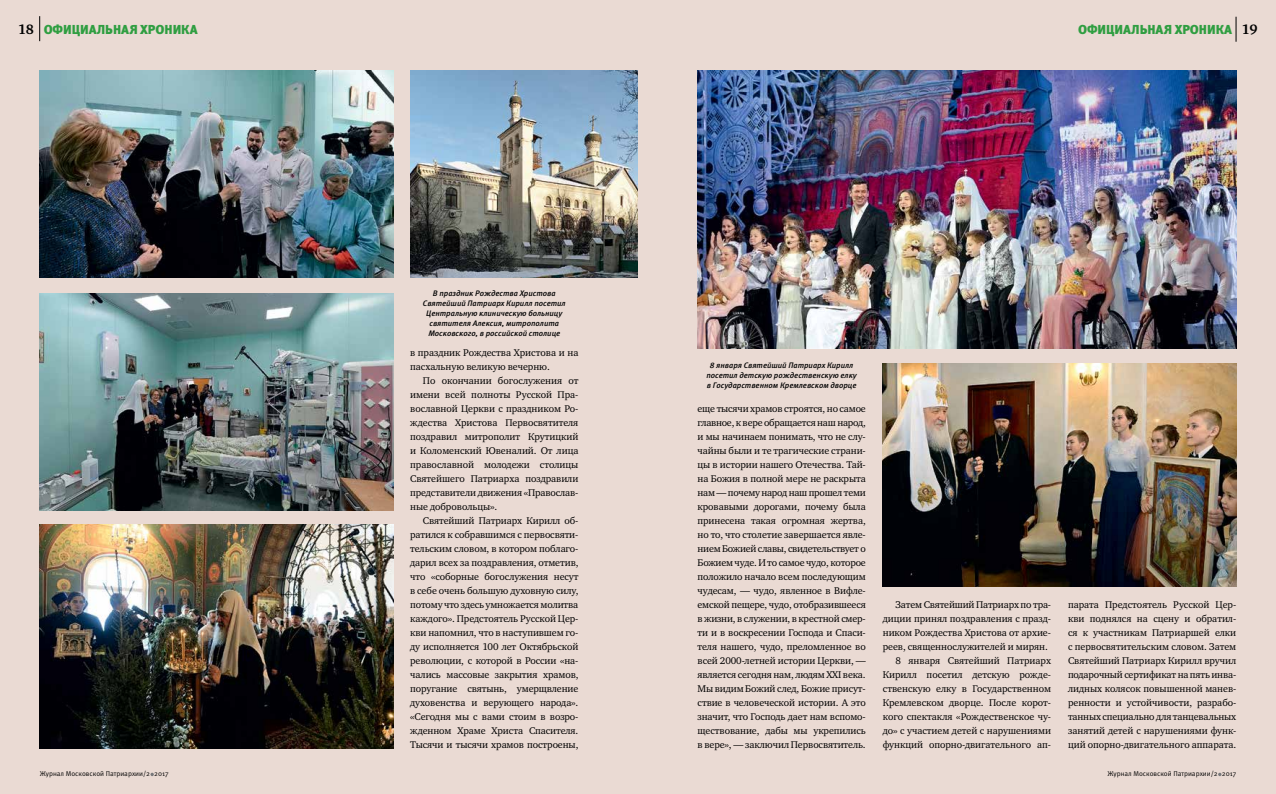
<style>
.page{position:relative;width:1276px;height:794px;background:#eadad3}
.page>*{position:absolute;margin:0;border:0;box-sizing:border-box;transform-origin:0 0}
.t1{font:900 13px "Meta Pro";letter-spacing:-.005em;color:#2f9e41}
.t2{font:10px/14px "Charter ITC";letter-spacing:-.005em;color:#000;text-align:justify}
.t3{font:italic 500 8px/10px "Meta Pro";letter-spacing:-.005em;color:#000;text-align:center}
.t4{font:7px "Meta Pro";color:#000}
.s1{font-family:"Charter ITC";font-weight:700;font-size:14px;color:#000}
</style>
<div class="page">
<svg style="left:1235px;top:17px;width:1px;height:25px"></svg>
<svg style="left:150px;top:772px;width:4px;height:4px"></svg>
<svg style="left:39px;top:16px;width:1px;height:25px"></svg>
<img style="left:697px;top:70px;width:539px;height:278px">
<img style="left:40px;top:293px;width:353px;height:217px">
<img style="left:883px;top:363px;width:353px;height:224px">
<img style="left:410px;top:70px;width:228px;height:208px">
<img style="left:40px;top:70px;width:353px;height:208px">
<img style="left:39px;top:524px;width:354px;height:224px">
<h1 class="t1" style="left:18px;top:21px;width:181px"><span class="s1">18</span> ОФИЦИАЛЬНАЯ ХРОНИКА</h1>
<p class="t4" style="left:40px;top:769px;width:130px">Журнал Московской Патриархии/2 2017</p>
<p class="t3" style="left:423px;top:288px;width:144px">В праздник Рождества Христова Святейший Патриарх Кирилл посетил Центральную клиническую больницу святителя Алексия, митрополита Московского, в российской столице</p>
<p class="t2" style="left:410px;top:345px;width:170px">в праздник Рождества Христова и на пасхальную великую вечерню.</p>
<p class="t2" style="left:410px;top:373px;width:170px;text-indent:13px">По окончании богослужения от имени всей полноты Русской Пра&shy;вославной Церкви с праздником Ро&shy;ждества Христова Первосвятителя поздравил митрополит Крутицкий и Коломенский Ювеналий. От лица православной молодежи столицы Святейшего Патриарха поздравили представители движения «Православ&shy;ные добровольцы».</p>
<p class="t2" style="left:410px;top:513px;width:170px;text-indent:13px">Святейший Патриарх Кирилл об&shy;ратился к собравшимся с первосвяти&shy;тельским словом, в котором поблаго&shy;дарил всех за поздравления, отметив, что «соборные богослужения несут в себе очень большую духовную силу, потому что здесь умножается молитва каждого». Предстоятель Русской Цер&shy;кви напомнил, что в наступившем го&shy;ду исполняется 100 лет Октябрьской революции, с которой в России «на&shy;чались массовые закрытия храмов, поругание святынь, умерщвление духовенства и верующего народа». «Сегодня мы с вами стоим в возро&shy;жденном Храме Христа Спасителя.<br>Тысячи и тысячи храмов построены,</p>
<h1 class="t1" style="left:1078px;top:21px;width:181px">ОФИЦИАЛЬНАЯ ХРОНИКА <span class="s1">19</span></h1>
<p class="t3" style="left:706px;top:360px;width:152px">8 января Святейший Патриарх Кирилл посетил детскую рождественскую елку в Государственном Кремлевском дворце</p>
<p class="t2" style="left:697px;top:401px;width:170px">еще тысячи храмов строятся, но самое главное, к вере обращается наш народ, и мы начинаем понимать, что не слу&shy;чайны были и те трагические страни&shy;цы в истории нашего Отечества. Тай&shy;на Божия в полной мере не раскрыта нам — почему народ наш прошел теми кровавыми дорогами, почему была принесена такая огромная жертва, но то, что столетие завершается явле&shy;нием Божией славы, свидетельствует о Божием чуде. И то самое чудо, которое положило начало всем последующим чудесам, — чудо, явленное в Вифле&shy;емской пещере, чудо, отобразившееся в жизни, в служении, в крестной смер&shy;ти и в воскресении Господа и Спаси&shy;теля нашего, чудо, преломленное во всей 2000-летней истории Церкви, — является сегодня нам, людям XXI века.<br>Мы видим Божий след, Божие присут&shy;ствие в человеческой истории. А это значит, что Господь дает нам вспомо&shy;ществование, дабы мы укрепились в вере», — заключил Первосвятитель.</p>
<p class="t2" style="left:895px;top:597px;width:157px">Затем Святейший Патриарх по тра-</p>
<p class="t2" style="left:883px;top:611px;width:170px">диции принял поздравления с празд-</p>
<p class="t2" style="left:883px;top:625px;width:170px">ником Рождества Христова от архие-</p>
<p class="t2" style="left:883px;top:639px;width:167px">реев, священнослужителей и мирян.</p>
<p class="t2" style="left:895px;top:653px;width:157px">8 января Святейший Патриарх</p>
<p class="t2" style="left:883px;top:667px;width:170px">Кирилл посетил детскую рожде-</p>
<p class="t2" style="left:883px;top:681px;width:170px">ственскую елку в Государственном</p>
<p class="t2" style="left:883px;top:695px;width:170px">Кремлевском дворце. После корот-</p>
<p class="t2" style="left:883px;top:709px;width:170px">кого спектакля «Рождественское чу-</p>
<p class="t2" style="left:883px;top:723px;width:170px">до» с участием детей с нарушениями</p>
<p class="t2" style="left:883px;top:737px;width:170px">функций опорно-двигательного ап-</p>
<p class="t2" style="left:1068px;top:597px;width:170px">парата Предстоятель Русской Цер&shy;кви поднялся на сцену и обратил&shy;ся к участникам Патриаршей елки с первосвятительским словом. Затем Святейший Патриарх Кирилл вручил подарочный сертификат на пять инва&shy;лидных колясок повышенной манев&shy;ренности и устойчивости, разрабо&shy;танных специально для танцевальных занятий детей с нарушениями функ&shy;ций опорно-двигательного аппарата.</p>
<p class="t4" style="left:1107px;top:769px;width:130px">Журнал Московской Патриархии/2 2017</p>
</div>
